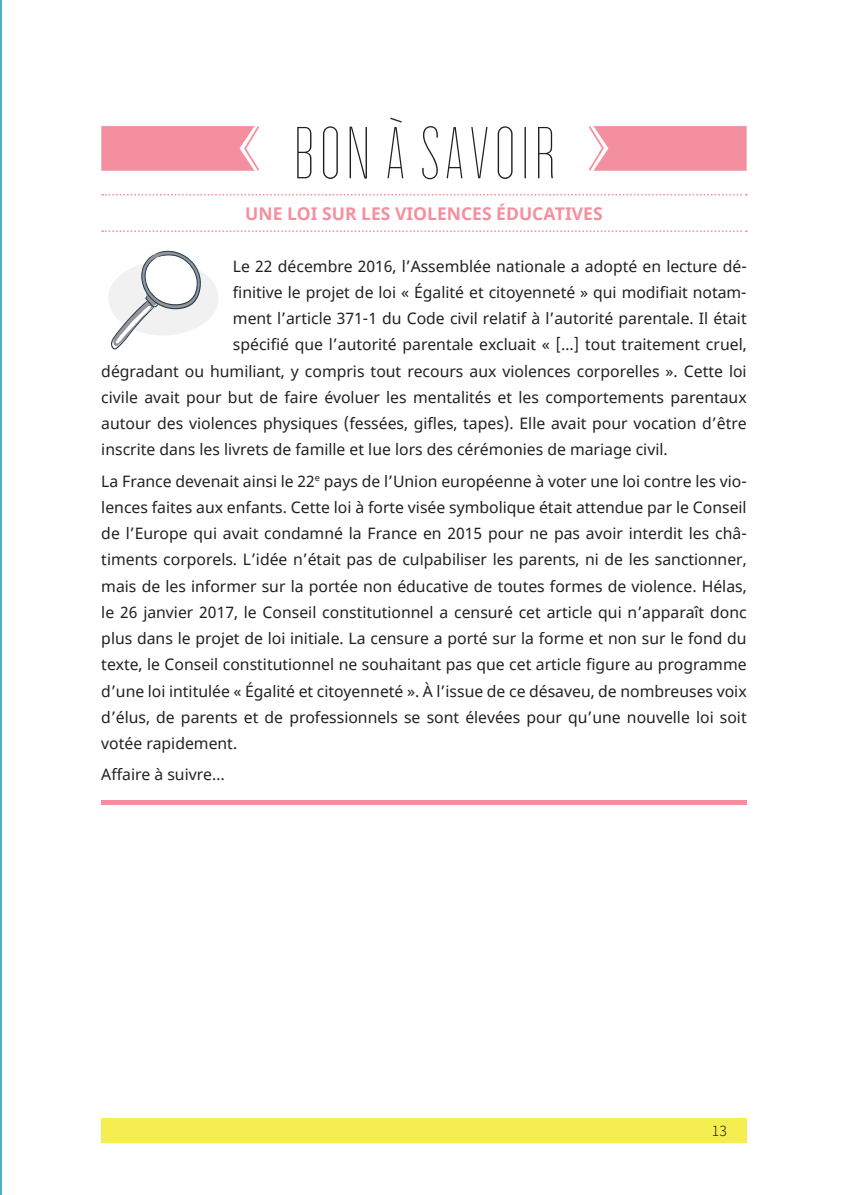
<style>
.page{position:relative;width:848px;height:1195px;background:#fff}
.page>*{position:absolute;margin:0;border:0;box-sizing:border-box;transform-origin:0 0}
.t1{font:700 17.5px "Noto Sans";color:#f48f9f}
.t2{font:15.75px/26.2px "Noto Sans";color:#231f20;text-align:justify}
.t3{font:300 14px "Noto Sans CJ Kjp";color:#231f20}
</style>
<div class="page">
<div style="left:101px;top:1118px;width:645px;height:25px;background:#f4ee50"></div>
<hr style="left:0;top:0;width:2px;height:1195px;background:#4ab4c5">
<svg style="left:102px;top:194px;width:644px;height:2px"></svg>
<svg style="left:102px;top:230px;width:644px;height:2px"></svg>
<svg style="left:101px;top:126px;width:159px;height:45px;background:#f497a6"></svg>
<svg style="left:588px;top:126px;width:158px;height:45px;background:#f497a6"></svg>
<div style="left:101px;top:800px;width:645px;height:5px;background:#f48f9f"></div>
<div style="left:108px;top:261px;width:110px;height:74px;background:#f1f1f2;border-radius:50%"></div>
<svg style="left:111px;top:250px;width:90px;height:100px"></svg>
<svg style="left:297px;top:117px;width:256px;height:62px"></svg>
<p class="t1" style="left:245px;top:202px;width:359px">UNE LOI SUR LES VIOLENCES ÉDUCATIVES</p>
<p class="t2" style="left:233px;top:253px;width:515px">Le 22 décembre 2016, l’Assemblée nationale a adopté en lecture dé-</p>
<p class="t2" style="left:233px;top:279px;width:515px">finitive le projet de loi « Égalité et citoyenneté » qui modifiait notam-</p>
<p class="t2" style="left:233px;top:306px;width:515px">ment l’article 371-1 du Code civil relatif à l’autorité parentale. Il était</p>
<p class="t2" style="left:233px;top:332px;width:515px">spécifié que l’autorité parentale excluait « […] tout traitement cruel,</p>
<p class="t2" style="left:101px;top:358px;width:646px">dégradant ou humiliant, y compris tout recours aux violences corporelles ». Cette loi</p>
<p class="t2" style="left:101px;top:384px;width:646px">civile avait pour but de faire évoluer les mentalités et les comportements parentaux</p>
<p class="t2" style="left:101px;top:411px;width:646px">autour des violences physiques (fessées, gifles, tapes). Elle avait pour vocation d’être</p>
<p class="t2" style="left:101px;top:437px;width:567px">inscrite dans les livrets de famille et lue lors des cérémonies de mariage civil.</p>
<p class="t2" style="left:101px;top:468px;width:646px">La France devenait ainsi le 22<sup>e</sup> pays de l’Union européenne à voter une loi contre les vio&shy;lences faites aux enfants. Cette loi à forte visée symbolique était attendue par le Conseil de l’Europe qui avait condamné la France en 2015 pour ne pas avoir interdit les châ&shy;timents corporels. L’idée n’était pas de culpabiliser les parents, ni de les sanctionner, mais de les informer sur la portée non éducative de toutes formes de violence. Hélas, le 26 janvier 2017, le Conseil constitutionnel a censuré cet article qui n’apparaît donc plus dans le projet de loi initiale. La censure a porté sur la forme et non sur le fond du texte, le Conseil constitutionnel ne souhaitant pas que cet article figure au programme d’une loi intitulée « Égalité et citoyenneté ». À l’issue de ce désaveu, de nombreuses voix d’élus, de parents et de professionnels se sont élevées pour qu’une nouvelle loi soit votée rapidement.</p>
<p class="t2" style="left:101px;top:762px;width:125px">Affaire à suivre…</p>
<p class="t3" style="left:711px;top:1123px;width:16px">13</p>
</div>
